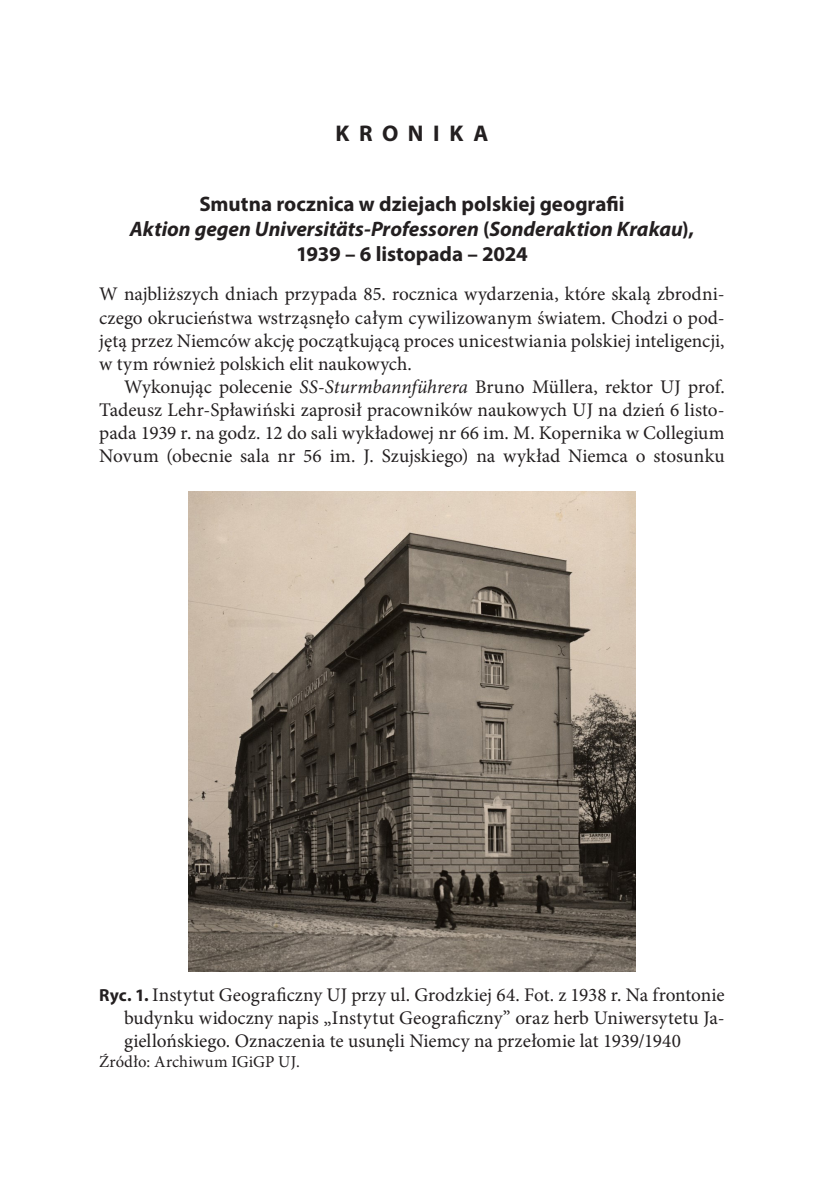
<style>
.page{position:relative;width:824px;height:1191px;background:#fff}
.page>*{position:absolute;margin:0;border:0;box-sizing:border-box;transform-origin:0 0}
.t1{font:700 22.75px "Myriad Pro";letter-spacing:.42em;color:#231f20}
.Tytuł_w_kronice{font:700 21px/25.2px "Myriad Pro";color:#231f20;text-align:center}
.Podstawowy_pierwszy{font:19.25px/23.1px "Minion Pro";color:#231f20;text-align:justify}
.Tytuł_ryciny{font:19.25px/23.1px "Minion Pro";color:#231f20;text-align:justify}
.Źródło{font:16.62px "Minion Pro";letter-spacing:.01em;color:#231f20}
.s1{font-style:italic}
.s2{font-family:"Myriad Pro";font-weight:700;font-size:17.5px}
</style>
<div class="page">
<img style="left:189px;top:491px;width:446px;height:481px">
<p class="t1" style="left:335px;top:119px;width:154px">KRONIKA</p>
<p class="Tytuł_w_kronice" style="left:130px;top:190px;width:565px">Smutna rocznica w dziejach polskiej geografii<br><span class="s1">Aktion gegen Universitäts-Professoren</span> (<span class="s1">Sonderaktion Krakau</span>),<br>1939 – 6 listopada – 2024</p>
<p class="Podstawowy_pierwszy" style="left:99px;top:283px;width:627px">W najbliższych dniach przypada 85. rocznica wydarzenia, które skalą zbrodni&shy;czego okrucieństwa wstrząsnęło całym cywilizowanym światem. Chodzi o pod&shy;jętą przez Niemców akcję początkującą proces unicestwiania polskiej inteligencji, w tym również polskich elit naukowych.</p>
<p class="Podstawowy_pierwszy" style="left:99px;top:375px;width:627px;text-indent:25px">Wykonując polecenie <span class="s1">SS-Sturmbannführera</span> Bruno Müllera, rektor UJ prof.<br>Tadeusz Lehr-Spławiński zaprosił pracowników naukowych UJ na dzień 6 listo&shy;pada 1939 r. na godz. 12 do sali wykładowej nr 66 im. M. Kopernika w Collegium Novum (obecnie sala nr 56 im. J. Szujskiego) na wykład Niemca o stosunku</p>
<p class="Tytuł_ryciny" style="left:124px;top:983px;width:602px;text-indent:-25px"><span class="s2">Ryc. 1.</span> Instytut Geograficzny UJ przy ul. Grodzkiej 64. Fot. z 1938 r. Na frontonie budynku widoczny napis „Instytut Geograficzny” oraz herb Uniwersytetu Ja&shy;giellońskiego. Oznaczenia te usunęli Niemcy na przełomie lat 1939/1940</p>
<p class="Źródło" style="left:99px;top:1050px;width:202px">Źródło: Archiwum IGiGP UJ.</p>
</div>
